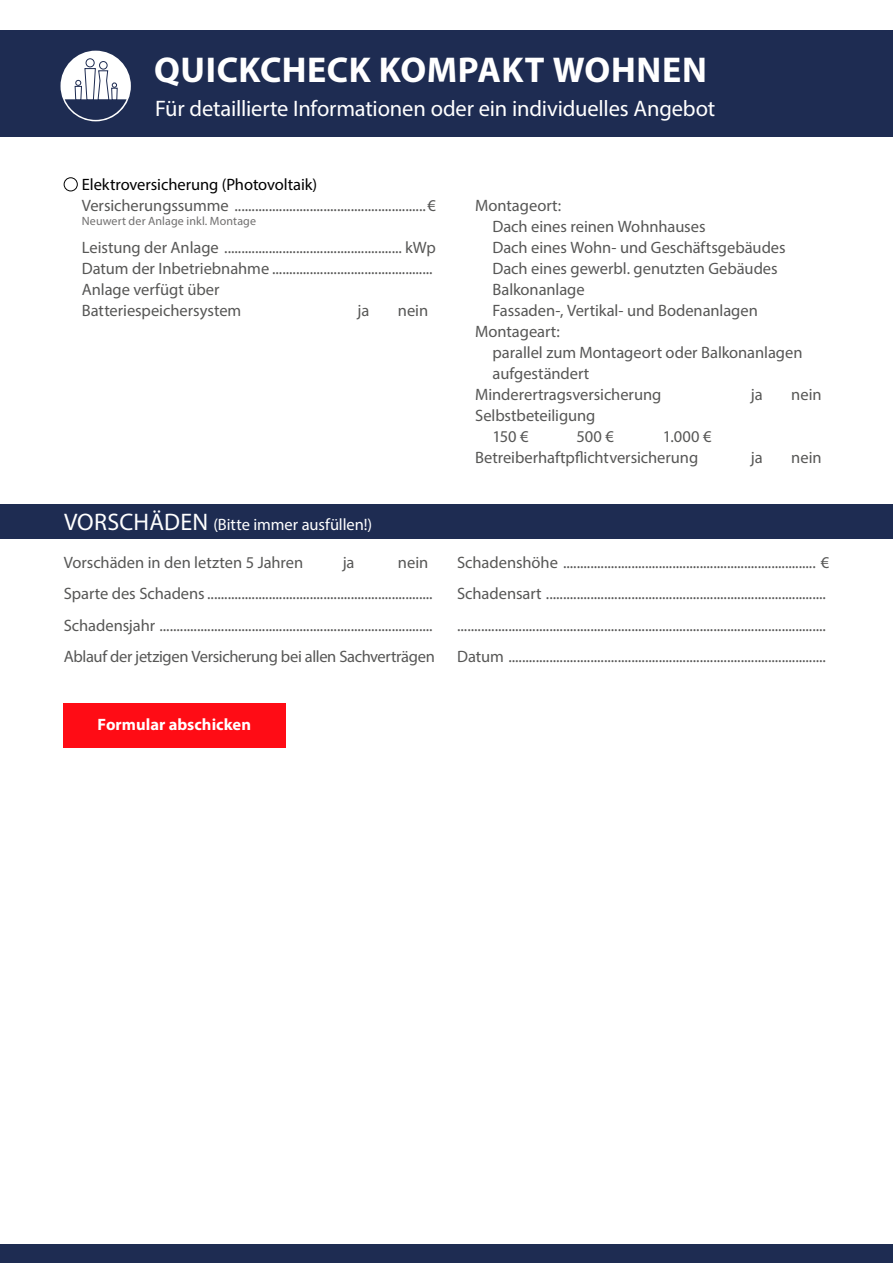
<style>
.page{position:relative;width:893px;height:1263px;background:#fff}
.page>*{position:absolute;margin:0;border:0;box-sizing:border-box;transform-origin:0 0}
.t1{font:700 36px "Myriad Pro";letter-spacing:.015em;color:#fff}
.t2{font:22.5px "Myriad Pro";letter-spacing:-.005em;color:#fff}
.t3{font:16.5px/31.5px "Myriad Pro";letter-spacing:-.005em;color:#575756}
.t4{font:16.5px "Myriad Pro";letter-spacing:-.005em;color:#000}
.t5{font:16.5px "Myriad Pro";letter-spacing:-.005em;color:#fff}
.t6{font:700 16.5px "Myriad Pro";color:#fff}
.t7{font:12px "Myriad Pro";letter-spacing:.01em;color:#706f6f}
.s1{font-size:24px}
</style>
<div class="page">
<div style="left:0;top:1245px;width:893px;height:18px;background:#1e2c52"></div>
<div style="left:0;top:30px;width:893px;height:107px;background:#1e2c52"></div>
<div style="left:62px;top:52px;width:67px;height:68px;background:#fff;border-radius:50%"></div>
<div style="left:61px;top:51px;width:70px;height:70px;border:3px solid #fff;border-radius:50%"></div>
<div style="left:86px;top:58px;width:9px;height:9px;border:1px solid #1e2c52;border-radius:50%"></div>
<div style="left:99px;top:61px;width:8px;height:8px;border:1px solid #1e2c52;border-radius:50%"></div>
<svg style="left:65px;top:68px;width:62px;height:52px"></svg>
<div style="left:0;top:505px;width:893px;height:34px;background:#1e2c52"></div>
<div style="left:64px;top:177px;width:14px;height:14px;border:1px solid #000;border-radius:50%"></div>
<div style="left:63px;top:703px;width:222px;height:45px;background:#ff0c15"></div>
<h1 class="t1" style="left:154px;top:47px;width:554px">QUICKCHECK KOMPAKT WOHNEN</h1>
<h2 class="t2" style="left:155px;top:94px;width:562px">Für detaillierte Informationen oder ein individuelles Angebot</h2>
<p class="t4" style="left:82px;top:174px;width:237px">Elektroversicherung (Photovoltaik)</p>
<p class="t3" style="left:82px;top:189px;width:355px">Versicherungssumme ........................................................€</p>
<p class="t7" style="left:82px;top:214px;width:176px">Neuwert der Anlage inkl. Montage</p>
<p class="t3" style="left:82px;top:236px;width:356px;line-height:21px">Leistung der Anlage .................................................... kWp Datum der Inbetriebnahme ...............................................<br>Anlage verfügt über<br>Batteriespeichersystem</p>
<p class="t3" style="left:357px;top:294px;width:13px">ja</p>
<p class="t3" style="left:398px;top:294px;width:32px">nein</p>
<p class="t5" style="left:64px;top:514px;width:310px"><span class="s1">VORSCHÄDEN</span> (Bitte immer ausfüllen!)</p>
<p class="t3" style="left:475px;top:189px;width:87px">Montageort:</p>
<p class="t3" style="left:493px;top:210px;width:214px">Dach eines reinen Wohnhauses</p>
<p class="t3" style="left:493px;top:231px;width:295px">Dach eines Wohn- und Geschäftsgebäudes</p>
<p class="t3" style="left:493px;top:252px;width:287px">Dach eines gewerbl. genutzten Gebäudes</p>
<p class="t3" style="left:493px;top:273px;width:94px">Balkonanlage</p>
<p class="t3" style="left:493px;top:294px;width:267px">Fassaden-, Vertikal- und Bodenanlagen</p>
<p class="t3" style="left:475px;top:315px;width:86px">Montageart:</p>
<p class="t3" style="left:493px;top:336px;width:311px">parallel zum Montageort oder Balkonanlagen</p>
<p class="t3" style="left:493px;top:357px;width:98px">aufgeständert</p>
<p class="t3" style="left:475px;top:378px;width:188px">Minderertragsversicherung</p>
<p class="t3" style="left:751px;top:378px;width:13px">ja</p>
<p class="t3" style="left:791px;top:378px;width:32px">nein</p>
<p class="t3" style="left:493px;top:405px;width:104px;line-height:21px;text-indent:-17px">Selbstbeteiligung<br>150 €</p>
<p class="t3" style="left:475px;top:426px;width:238px;line-height:21px;text-indent:188px">1.000 €<br>Betreiberhaftpflichtversicherung</p>
<p class="t3" style="left:577px;top:420px;width:39px">500 €</p>
<p class="t3" style="left:751px;top:441px;width:13px">ja</p>
<p class="t3" style="left:791px;top:441px;width:32px">nein</p>
<p class="t3" style="left:64px;top:546px;width:241px">Vorschäden in den letzten 5 Jahren</p>
<p class="t3" style="left:343px;top:546px;width:13px">ja</p>
<p class="t3" style="left:64px;top:546px;width:372px;text-indent:334px">nein Sparte des Schadens..................................................................<br>Schadensjahr ................................................................................<br>Ablauf der jetzigen Versicherung bei allen Sachverträgen</p>
<p class="t3" style="left:457px;top:546px;width:374px">Schadenshöhe .......................................................................... € Schadensart .................................................................................. ............................................................................................................<br>Datum .............................................................................................</p>
<p class="t6" style="left:98px;top:714px;width:155px">Formular abschicken</p>
</div>
